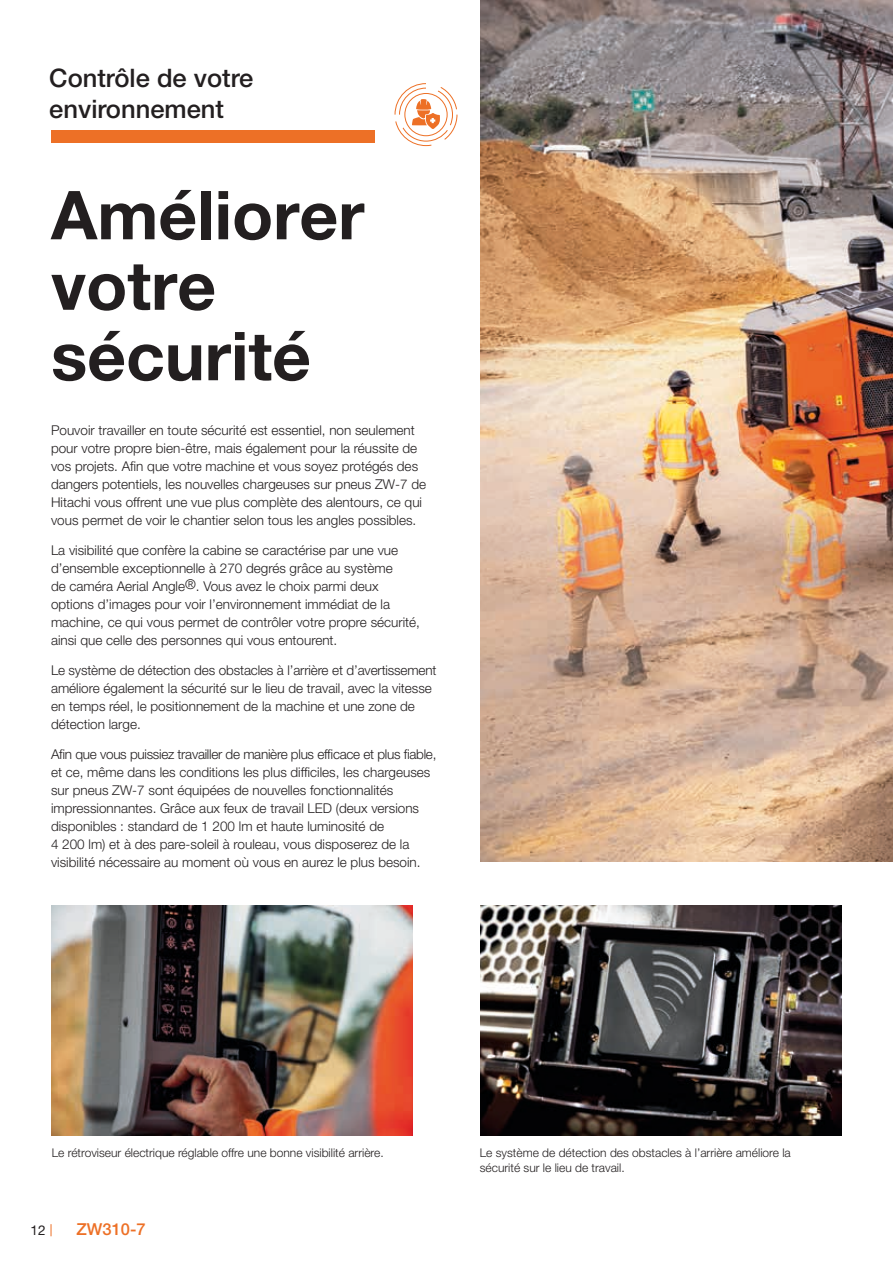
<style>
.page{position:relative;width:893px;height:1263px;background:#fff}
.page>*{position:absolute;margin:0;border:0;box-sizing:border-box;transform-origin:0 0}
.t1{font:700 67.5px/70.5px "Helvetica Neue LT Pro";color:#231f20}
.t2{font:500 25.5px/30.6px "Helvetica Neue LT Pro";color:#231f20}
.t3{font:500 16.5px "Helvetica Neue LT Pro";color:#ed7026}
.t4{font:300 13.5px/18px "Helvetica Neue LT Pro";color:#231f20}
.t5{font:13.5px "Helvetica Neue LT Pro";color:#231f20}
.t6{font:300 12px/15px "Helvetica Neue LT Pro";color:#231f20}
</style>
<div class="page">
<svg style="left:51px;top:1224px;width:1px;height:12px"></svg>
<img style="left:480px;top:0;width:413px;height:861px">
<img style="left:480px;top:906px;width:362px;height:229px">
<img style="left:51px;top:906px;width:361px;height:229px">
<div style="left:51px;top:130px;width:323px;height:13px;background:#ed7026"></div>
<svg style="left:394px;top:83px;width:64px;height:64px"></svg>
<h2 class="t2" style="left:49px;top:63px;width:206px">Contrôle de votre environnement</h2>
<h1 class="t1" style="left:51px;top:178px;width:315px">Améliorer votre sécurité</h1>
<p class="t4" style="left:51px;top:421px;width:377px">Pouvoir travailler en toute sécurité est essentiel, non seulement pour votre propre bien-être, mais également pour la réussite de vos projets. Afin que votre machine et vous soyez protégés des dangers potentiels, les nouvelles chargeuses sur pneus ZW-7 de Hitachi vous offrent une vue plus complète des alentours, ce qui vous permet de voir le chantier selon tous les angles possibles.</p>
<p class="t4" style="left:51px;top:541px;width:370px">La visibilité que confère la cabine se caractérise par une vue d’ensemble exceptionnelle à 270 degrés grâce au système<br>de caméra Aerial Angle®. Vous avez le choix parmi deux options d’images pour voir l’environnement immédiat de la machine, ce qui vous permet de contrôler votre propre sécurité, ainsi que celle des personnes qui vous entourent.</p>
<p class="t4" style="left:51px;top:661px;width:387px">Le système de détection des obstacles à l’arrière et d’avertissement améliore également la sécurité sur le lieu de travail, avec la vitesse en temps réel, le positionnement de la machine et une zone de détection large.</p>
<p class="t4" style="left:51px;top:745px;width:387px">Afin que vous puissiez travailler de manière plus efficace et plus fiable, et ce, même dans les conditions les plus difficiles, les chargeuses sur pneus ZW-7 sont équipées de nouvelles fonctionnalités impressionnantes. Grâce aux feux de travail LED (deux versions disponibles : standard de 1 200 lm et haute luminosité de<br>4 200 lm) et à des pare-soleil à rouleau, vous disposerez de la visibilité nécessaire au moment où vous en aurez le plus besoin.</p>
<p class="t6" style="left:52px;top:1145px;width:333px">Le rétroviseur électrique réglable offre une bonne visibilité arrière.</p>
<p class="t5" style="left:31px;top:1222px;width:17px">12</p>
<p class="t3" style="left:77px;top:1220px;width:71px">ZW310-7</p>
<p class="t6" style="left:480px;top:1145px;width:312px">Le système de détection des obstacles à l’arrière améliore la sécurité sur le lieu de travail.</p>
</div>
